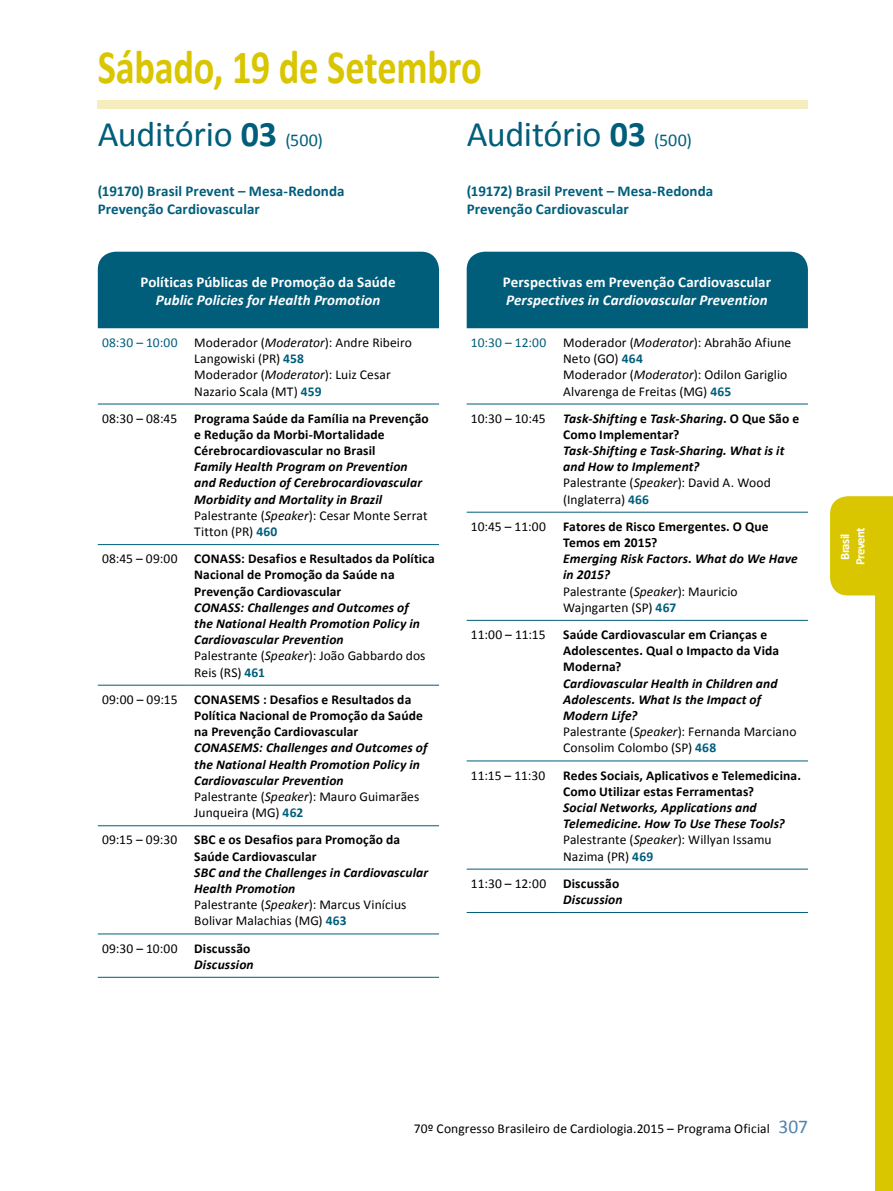
<style>
.page{position:relative;width:893px;height:1191px;background:#fff}
.page>*{position:absolute;margin:0;border:0;box-sizing:border-box;transform-origin:0 0}
.t1{font:700 48px "Calibri";letter-spacing:-.01em;color:#d9c600;scale:.8 1}
.t2{font:36px "Calibri";letter-spacing:-.01em;color:#005e7b}
.t3{font:700 15px/18px "Calibri";letter-spacing:.005em;color:#005e7b}
.t4{font:700 15px "Calibri";letter-spacing:.005em;color:#fff}
.t5{font:italic 700 15px "Calibri";letter-spacing:.005em;color:#fff}
.t6{font:italic 700 13.5px/16.2px "Calibri";letter-spacing:.01em;color:#000}
.t7{font:700 13.5px/16.2px "Calibri";letter-spacing:.01em;color:#000}
.t8{font:13.5px/16.2px "Calibri";letter-spacing:.01em;color:#000}
.t9{font:700 12.75px/15.3px "Calibri";letter-spacing:-.04em;color:#fff;text-align:center}
.s1{font-weight:700}
.s2{font-size:18px}
.s3{color:#005e7b}
.s4{font-style:italic}
.s5{font-weight:700;color:#005e7b}
.s6{font-weight:400;font-style:normal}
.s7{font-weight:400}
.s8{font-style:normal;color:#005e7b}
.s9{font-weight:700;font-style:italic}
.s10{font-size:19.5px;color:#5483ad}
</style>
<div class="page">
<div style="left:98px;top:100px;width:710px;height:8px;background:#f5edbe"></div>
<div style="left:875px;top:523px;width:18px;height:668px;background:#d9c600"></div>
<div style="left:830px;top:496px;width:63px;height:99px;background:#d9c600"></div>
<hr style="left:98px;top:404px;width:92px;height:1px;background:#005e7b">
<hr style="left:190px;top:404px;width:249px;height:1px;background:#005e7b">
<hr style="left:98px;top:544px;width:92px;height:1px;background:#005e7b">
<hr style="left:190px;top:544px;width:249px;height:1px;background:#005e7b">
<hr style="left:98px;top:685px;width:92px;height:1px;background:#005e7b">
<hr style="left:190px;top:685px;width:249px;height:1px;background:#005e7b">
<hr style="left:98px;top:825px;width:92px;height:1px;background:#005e7b">
<hr style="left:98px;top:933px;width:92px;height:1px;background:#005e7b">
<hr style="left:98px;top:977px;width:92px;height:1px;background:#005e7b">
<hr style="left:190px;top:825px;width:249px;height:1px;background:#005e7b">
<hr style="left:190px;top:933px;width:249px;height:1px;background:#005e7b">
<hr style="left:190px;top:977px;width:249px;height:1px;background:#005e7b">
<div style="left:98px;top:252px;width:341px;height:76px;background:#005e7b"></div>
<hr style="left:467px;top:404px;width:92px;height:1px;background:#005e7b">
<hr style="left:559px;top:404px;width:249px;height:1px;background:#005e7b">
<hr style="left:467px;top:512px;width:92px;height:1px;background:#005e7b">
<hr style="left:559px;top:512px;width:249px;height:1px;background:#005e7b">
<hr style="left:467px;top:620px;width:92px;height:1px;background:#005e7b">
<hr style="left:467px;top:760px;width:92px;height:1px;background:#005e7b">
<hr style="left:467px;top:869px;width:92px;height:1px;background:#005e7b">
<hr style="left:467px;top:912px;width:92px;height:1px;background:#005e7b">
<hr style="left:559px;top:620px;width:249px;height:1px;background:#005e7b">
<hr style="left:559px;top:760px;width:249px;height:1px;background:#005e7b">
<hr style="left:559px;top:869px;width:249px;height:1px;background:#005e7b">
<hr style="left:559px;top:912px;width:249px;height:1px;background:#005e7b">
<div style="left:467px;top:252px;width:341px;height:76px;background:#005e7b"></div>
<h1 class="t1" style="left:98px;top:37px;width:481px">Sábado, 19 de Setembro</h1>
<h2 class="t2" style="left:98px;top:112px;width:227px">Auditório <span class="s1">03</span> <span class="s2">(500)</span></h2>
<p class="t3" style="left:98px;top:181px;width:248px">(19170) Brasil Prevent – Mesa-Redonda<br>Prevenção Cardiovascular</p>
<h2 class="t2" style="left:467px;top:112px;width:227px">Auditório <span class="s1">03</span> <span class="s2">(500)</span></h2>
<p class="t3" style="left:467px;top:181px;width:248px">(19172) Brasil Prevent – Mesa-Redonda<br>Prevenção Cardiovascular</p>
<p class="t4" style="left:140px;top:272px;width:257px">Políticas Públicas de Promoção da Saúde</p>
<p class="t5" style="left:156px;top:290px;width:226px">Public Policies for Health Promotion</p>
<p class="t8" style="left:194px;top:334px;width:219px;text-indent:-92px"><span class="s3">08:30 – 10:00</span> Moderador (<span class="s4">Moderator</span>): Andre Ribeiro<br>Langowiski (PR) <span class="s5">458<br></span>Moderador (<span class="s4">Moderator</span>): Luiz Cesar<br>Nazario Scala (MT) <span class="s5">459</span></p>
<p class="t8" style="left:102px;top:409px;width:77px">08:30 – 08:45</p>
<p class="t7" style="left:194px;top:409px;width:236px">Programa Saúde da Família na Prevenção e Redução da Morbi-Mortalidade<br>Cérebrocardiovascular no Brasil</p>
<p class="t6" style="left:194px;top:458px;width:235px">Family Health Program on Prevention and Reduction of Cerebrocardiovascular Morbidity and Mortality in Brazil <span class="s6">Palestrante (</span><span class="s7">Speaker</span><span class="s6">): Cesar Monte Serrat Titton (PR)</span> <span class="s8">460</span></p>
<p class="t7" style="left:194px;top:550px;width:242px;text-indent:-92px"><span class="s7">08:45 – 09:00</span> CONASS: Desafios e Resultados da Política<br>Nacional de Promoção da Saúde na<br>Prevenção Cardiovascular</p>
<p class="t6" style="left:194px;top:598px;width:233px">CONASS: Challenges and Outcomes of the National Health Promotion Policy in<br>Cardiovascular Prevention<br><span class="s6">Palestrante (</span><span class="s7">Speaker</span><span class="s6">): João Gabbardo dos<br>Reis (RS)</span> <span class="s8">461</span></p>
<p class="t7" style="left:194px;top:690px;width:230px;text-indent:-92px"><span class="s7">09:00 – 09:15</span> CONASEMS : Desafios e Resultados da<br>Política Nacional de Promoção da Saúde na Prevenção Cardiovascular</p>
<p class="t6" style="left:194px;top:739px;width:235px">CONASEMS: Challenges and Outcomes of the National Health Promotion Policy in Cardiovascular Prevention<br><span class="s6">Palestrante (</span><span class="s7">Speaker</span><span class="s6">): Mauro Guimarães Junqueira (MG)</span> <span class="s8">462</span></p>
<p class="t8" style="left:102px;top:831px;width:77px">09:15 – 09:30</p>
<p class="t7" style="left:194px;top:831px;width:207px">SBC e os Desafios para Promoção da<br>Saúde Cardiovascular</p>
<p class="t6" style="left:194px;top:863px;width:236px">SBC and the Challenges in Cardiovascular<br>Health Promotion<br><span class="s6">Palestrante (</span><span class="s7">Speaker</span><span class="s6">): Marcus Vinícius<br>Bolivar Malachias (MG)</span> <span class="s8">463</span></p>
<p class="t8" style="left:102px;top:939px;width:153px;text-align:right">09:30 – 10:00 <span class="s1">Discussão<br></span><span class="s9">Discussion</span></p>
<p class="t4" style="left:503px;top:272px;width:270px">Perspectivas em Prevenção Cardiovascular</p>
<p class="t5" style="left:506px;top:290px;width:263px">Perspectives in Cardiovascular Prevention</p>
<p class="t8" style="left:563px;top:334px;width:230px;text-indent:-92px"><span class="s3">10:30 – 12:00</span> Moderador (<span class="s4">Moderator</span>): Abrahão Afiune Neto (GO) <span class="s5">464<br></span>Moderador (<span class="s4">Moderator</span>): Odilon Gariglio Alvarenga de Freitas (MG) <span class="s5">465</span></p>
<p class="t8" style="left:471px;top:409px;width:76px">10:30 – 10:45</p>
<p class="t7" style="left:563px;top:409px;width:237px"><span class="s4">Task-Shifting</span> e <span class="s4">Task-Sharing</span>. O Que São e<br>Como Implementar?</p>
<p class="t6" style="left:563px;top:442px;width:223px">Task-Shifting e Task-Sharing. What is it and How to Implement?<br><span class="s6">Palestrante (</span><span class="s7">Speaker</span><span class="s6">): David A. Wood (Inglaterra)</span> <span class="s8">466</span></p>
<p class="t8" style="left:471px;top:517px;width:76px">10:45 – 11:00</p>
<p class="t7" style="left:563px;top:517px;width:207px">Fatores de Risco Emergentes. O Que<br>Temos em 2015?</p>
<p class="t6" style="left:563px;top:550px;width:236px">Emerging Risk Factors. What do We Have in 2015?<br><span class="s6">Palestrante (</span><span class="s7">Speaker</span><span class="s6">): Mauricio<br>Wajngarten (SP)</span> <span class="s8">467</span></p>
<p class="t8" style="left:471px;top:626px;width:76px">11:00 – 11:15</p>
<p class="t7" style="left:563px;top:626px;width:218px">Saúde Cardiovascular em Crianças e<br>Adolescentes. Qual o Impacto da Vida<br>Moderna?</p>
<p class="t6" style="left:563px;top:674px;width:235px">Cardiovascular Health in Children and<br>Adolescents. What Is the Impact of<br>Modern Life?<br><span class="s6">Palestrante (</span><span class="s7">Speaker</span><span class="s6">): Fernanda Marciano<br>Consolim Colombo (SP)</span> <span class="s8">468</span></p>
<p class="t8" style="left:471px;top:766px;width:76px">11:15 – 11:30</p>
<p class="t7" style="left:563px;top:766px;width:239px">Redes Sociais, Aplicativos e Telemedicina.<br>Como Utilizar estas Ferramentas?</p>
<p class="t6" style="left:563px;top:798px;width:223px">Social Networks, Applications and<br>Telemedicine. How To Use These Tools?<br><span class="s6">Palestrante (</span><span class="s7">Speaker</span><span class="s6">): Willyan Issamu<br>Nazima (PR)</span> <span class="s8">469</span></p>
<p class="t8" style="left:471px;top:874px;width:77px">11:30 – 12:00</p>
<p class="t7" style="left:563px;top:874px;width:58px">Discussão</p>
<p class="t6" style="left:563px;top:890px;width:61px">Discussion</p>
<p class="t9" style="left:836px;top:565px;width:39px;rotate:-90deg">Brasil<br>Prevent</p>
<p class="t8" style="left:414px;top:1120px;width:396px">70º Congresso Brasileiro de Cardiologia.2015 – Programa Oficial <span class="s10">307</span></p>
</div>
